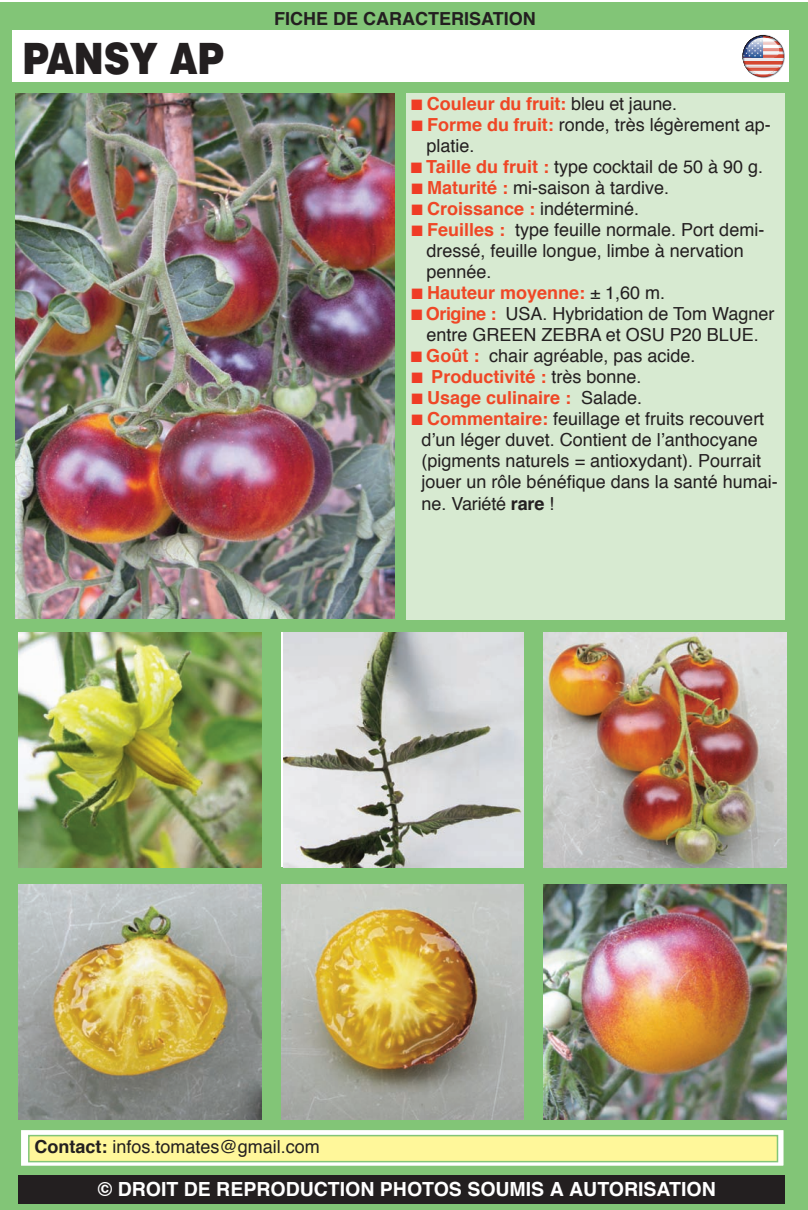
<style>
.page{position:relative;width:808px;height:1210px;background:#fff}
.page>*{position:absolute;margin:0;border:0;box-sizing:border-box;transform-origin:0 0}
.t1{font:900 43.2px "Helvetica";color:#231f20;scale:.83 1}
.t2{font:700 19.5px "Helvetica";color:#fff}
.t3{font:18px/21px "Helvetica";color:#231f20}
.t4{font:700 18px "Helvetica";color:#ef4726}
.t5{font:700 18px "Helvetica";color:#231f20}
.s1{color:#ef3c25}
.s2{font-weight:400;color:#231f20}
.s3{font-weight:700;color:#ef4726}
.s4{font-weight:700}
</style>
<div class="page">
<div style="left:0;top:3px;width:808px;height:1207px;background:#82c577"></div>
<div style="left:12px;top:31px;width:776px;height:51px;background:#fff"></div>
<div style="left:407px;top:93px;width:378px;height:527px;background:#d7ead1"></div>
<div style="left:19px;top:1175px;width:766px;height:29px;background:#231f20"></div>
<img style="left:16px;top:93px;width:378px;height:526px">
<img style="left:19px;top:632px;width:242px;height:235px">
<img style="left:283px;top:632px;width:241px;height:235px">
<img style="left:19px;top:885px;width:242px;height:235px">
<img style="left:281px;top:885px;width:243px;height:235px">
<img style="left:544px;top:632px;width:242px;height:235px">
<img style="left:544px;top:885px;width:242px;height:235px">
<svg style="left:742px;top:35px;width:43px;height:43px"></svg>
<svg style="left:23px;top:1132px;width:759px;height:32px;background:#f2f8f1"></svg>
<div style="left:20px;top:1129px;width:765px;height:38px;border:2px solid #82c577"></div>
<div style="left:30px;top:1136px;width:747px;height:25px;background:#fff79a"></div>
<div style="left:28px;top:1135px;width:750px;height:27px;border:2px solid #82c577"></div>
<h1 class="t1" style="left:23px;top:34px;width:244px">PANSY AP</h1>
<p class="t5" style="left:274px;top:11px;width:263px">FICHE DE CARACTERISATION</p>
<p class="t4" style="left:411px;top:96px;width:267px"><span class="s1">■</span> Couleur du fruit: <span class="s2">bleu et jaune.</span></p>
<p class="t3" style="left:427px;top:116px;width:346px;text-indent:-15px"><span class="s1">■</span> <span class="s3">Forme du fruit:</span> ronde, très légèrement ap&shy;platie.</p>
<p class="t3" style="left:411px;top:158px;width:354px"><span class="s1">■</span> <span class="s3">Taille du fruit :</span> type cocktail de 50 à 90 g.</p>
<p class="t3" style="left:412px;top:179px;width:259px"><span class="s1">■</span> <span class="s3">Maturité :</span> mi-saison à tardive.</p>
<p class="t3" style="left:412px;top:200px;width:229px"><span class="s1">■</span> <span class="s3">Croissance :</span> indéterminé.</p>
<p class="t3" style="left:427px;top:221px;width:339px;text-indent:-15px"><span class="s1">■</span> <span class="s3">Feuilles :</span> type feuille normale. Port demi&shy;dressé, feuille longue, limbe à nervation pennée.</p>
<p class="t4" style="left:412px;top:285px;width:255px"><span class="s1">■</span> Hauteur moyenne: <span class="s2">± 1,60 m.</span></p>
<p class="t3" style="left:411px;top:305px;width:365px;text-align:center"><span class="s1">■</span> <span class="s3">Origine :</span> USA. Hybridation de Tom Wagner entre GREEN ZEBRA et OSU P20 BLUE.</p>
<p class="t3" style="left:411px;top:347px;width:286px"><span class="s1">■</span> <span class="s3">Goût :</span> chair agréable, pas acide.</p>
<p class="t4" style="left:412px;top:369px;width:231px"><span class="s1">■</span> Productivité : <span class="s2">très bonne.</span></p>
<p class="t4" style="left:412px;top:390px;width:232px"><span class="s1">■</span> Usage culinaire : <span class="s2">Salade.</span></p>
<p class="t3" style="left:422px;top:410px;width:358px;text-indent:-10px"><span class="s1">■</span> <span class="s3">Commentaire:</span> feuillage et fruits recouvert d’un léger duvet. Contient de l’anthocyane (pigments naturels = antioxydant). Pourrait jouer un rôle bénéfique dans la santé humai&shy;ne. Variété <span class="s4">rare</span> !</p>
<p class="t3" style="left:35px;top:1137px;width:287px"><span class="s4">Contact:</span> infos.tomates@gmail.com</p>
<p class="t2" style="left:98px;top:1181px;width:619px">© DROIT DE REPRODUCTION PHOTOS SOUMIS A AUTORISATION</p>
</div>
